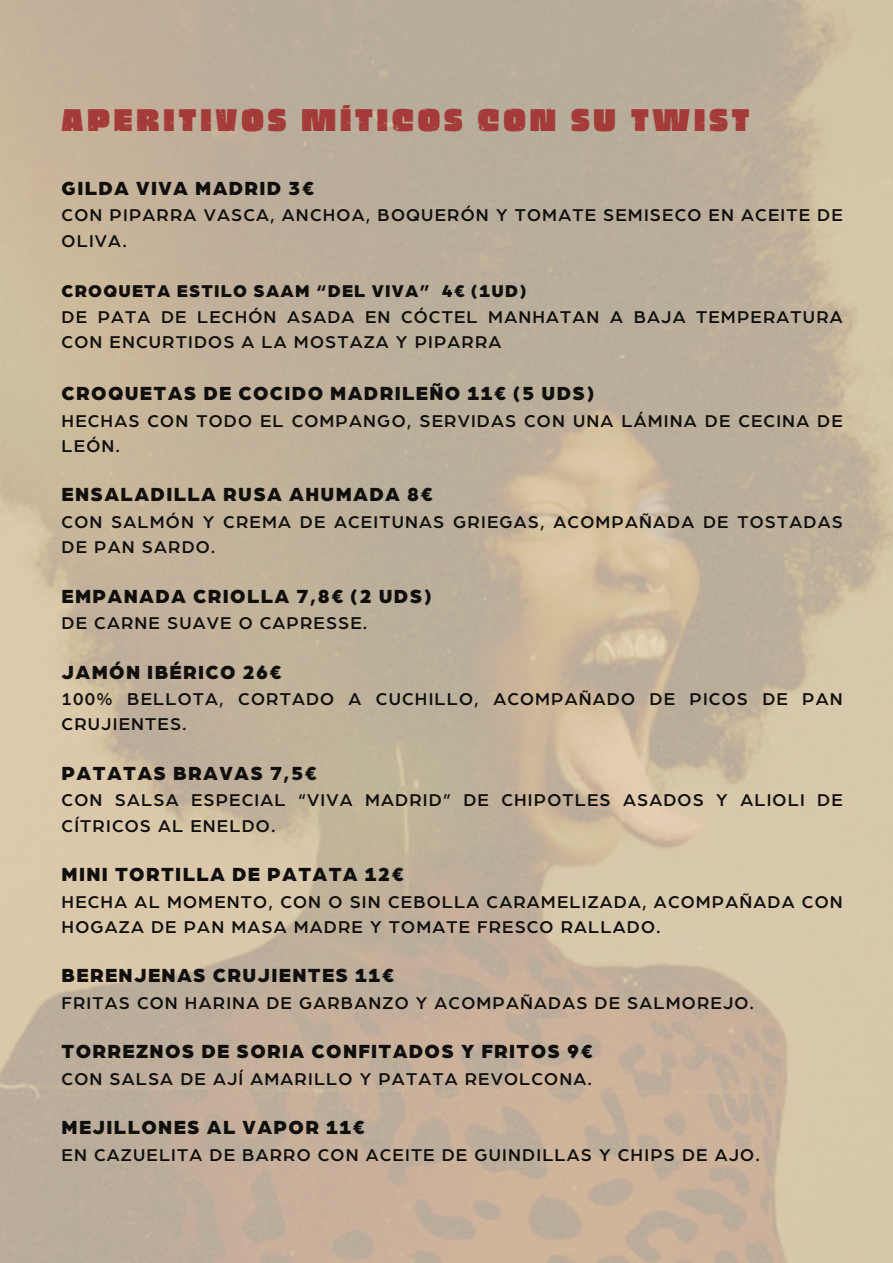
<style>
.page{position:relative;width:893px;height:1263px;background:#fff}
.page>*{position:absolute;margin:0;border:0;box-sizing:border-box;transform-origin:0 0}
.t1{font:32.33px "Thicker Destroy";letter-spacing:.12em;color:#a43b39}
.t2{font:900 20.25px "Arboria";letter-spacing:.065em;color:#100f0d}
.t3{font:500 18.23px/25.3px "Arboria";letter-spacing:.065em;color:#100f0d}
.t4{font:900 18.23px "Arboria";letter-spacing:.065em;color:#100f0d}
.s1{font-weight:900}
</style>
<div class="page">
<p class="t1" style="left:62px;top:109px;width:689px">APERITIVOS MÍTICOS CON SU TWIST</p>
<p class="t2" style="left:62px;top:179px;width:253px">GILDA VIVA MADRID 3€</p>
<h1 class="t3" style="left:62px;top:203px;width:782px">CON PIPARRA VASCA, ANCHOA, BOQUERÓN Y TOMATE SEMISECO EN ACEITE DE<br>OLIVA.</h1>
<p class="t4" style="left:62px;top:283px;width:370px">CROQUETA ESTILO SAAM “DEL VIVA”</p>
<p class="t3" style="left:62px;top:279px;width:782px;text-indent:380px"><span class="s1">4€ (1UD)<br></span>DE PATA DE LECHÓN ASADA EN CÓCTEL MANHATAN A BAJA TEMPERATURA</p>
<p class="t3" style="left:62px;top:330px;width:441px">CON ENCURTIDOS A LA MOSTAZA Y PIPARRA</p>
<p class="t2" style="left:62px;top:384px;width:534px">CROQUETAS DE COCIDO MADRILEÑO 11€ (5 UDS)</p>
<p class="t3" style="left:62px;top:409px;width:782px">HECHAS CON TODO EL COMPANGO, SERVIDAS CON UNA LÁMINA DE CECINA DE</p>
<p class="t3" style="left:62px;top:434px;width:60px">LEÓN.</p>
<p class="t2" style="left:62px;top:485px;width:372px">ENSALADILLA RUSA AHUMADA 8€</p>
<p class="t3" style="left:62px;top:510px;width:782px">CON SALMÓN Y CREMA DE ACEITUNAS GRIEGAS, ACOMPAÑADA DE TOSTADAS<br>DE PAN SARDO.</p>
<p class="t2" style="left:62px;top:586px;width:372px">EMPANADA CRIOLLA 7,8€ (2 UDS)</p>
<p class="t3" style="left:62px;top:611px;width:307px">DE CARNE SUAVE O CAPRESSE.</p>
<p class="t2" style="left:62px;top:662px;width:221px">JAMÓN IBÉRICO 26€</p>
<p class="t3" style="left:62px;top:687px;width:782px">100% BELLOTA, CORTADO A CUCHILLO, ACOMPAÑADO DE PICOS DE PAN<br>CRUJIENTES.</p>
<p class="t2" style="left:62px;top:764px;width:256px">PATATAS BRAVAS 7,5€</p>
<p class="t3" style="left:62px;top:788px;width:782px">CON SALSA ESPECIAL “VIVA MADRID” DE CHIPOTLES ASADOS Y ALIOLI DE<br>CÍTRICOS AL ENELDO.</p>
<p class="t2" style="left:62px;top:865px;width:343px">MINI TORTILLA DE PATATA 12€</p>
<p class="t3" style="left:62px;top:889px;width:782px">HECHA AL MOMENTO, CON O SIN CEBOLLA CARAMELIZADA, ACOMPAÑADA CON<br>HOGAZA DE PAN MASA MADRE Y TOMATE FRESCO RALLADO.</p>
<p class="t2" style="left:62px;top:966px;width:333px">BERENJENAS CRUJIENTES 11€</p>
<p class="t3" style="left:62px;top:991px;width:694px">FRITAS CON HARINA DE GARBANZO Y ACOMPAÑADAS DE SALMOREJO.</p>
<p class="t2" style="left:62px;top:1042px;width:532px">TORREZNOS DE SORIA CONFITADOS Y FRITOS 9€</p>
<p class="t3" style="left:62px;top:1066px;width:532px">CON SALSA DE AJÍ AMARILLO Y PATATA REVOLCONA.</p>
<p class="t2" style="left:62px;top:1118px;width:304px">MEJILLONES AL VAPOR 11€</p>
<p class="t3" style="left:62px;top:1142px;width:700px">EN CAZUELITA DE BARRO CON ACEITE DE GUINDILLAS Y CHIPS DE AJO.</p>
</div>
